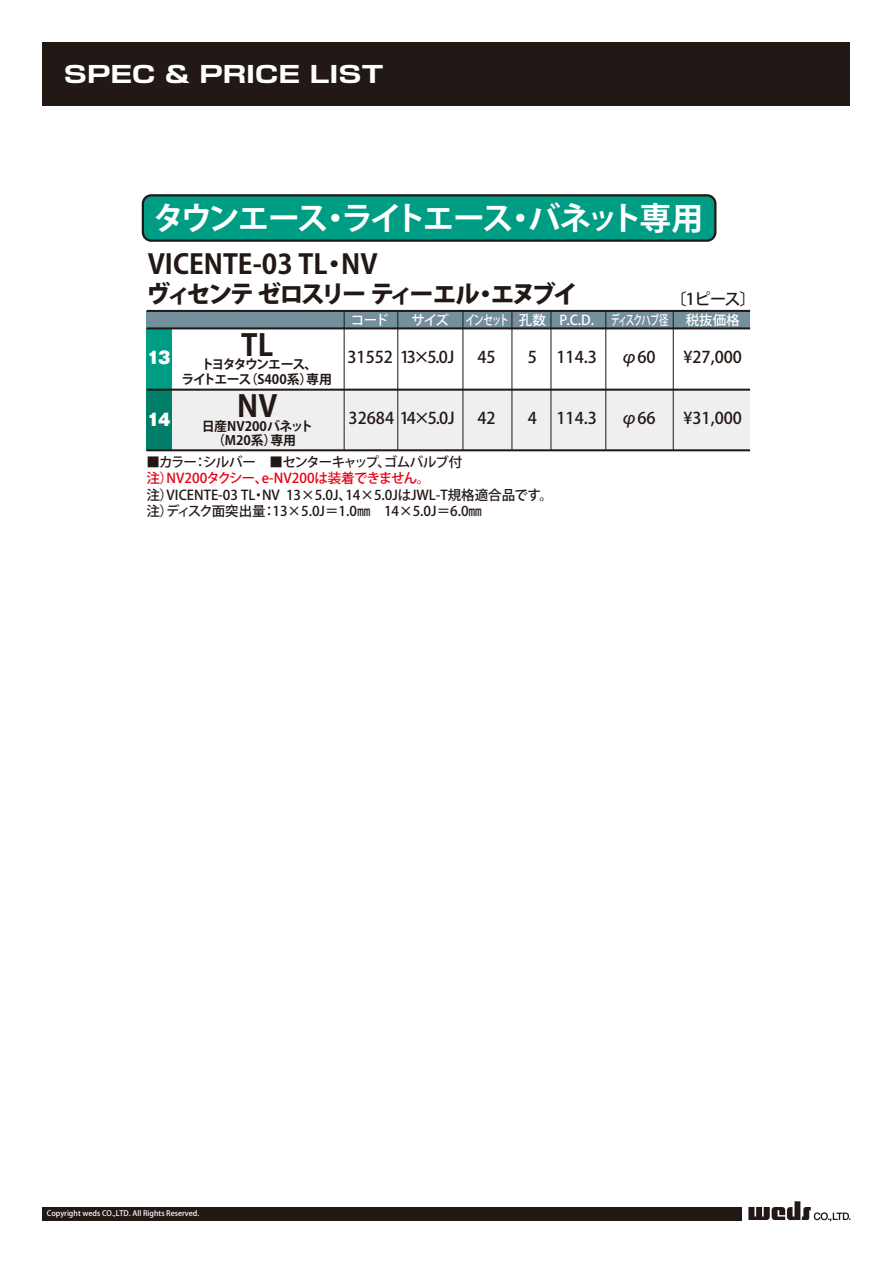
<style>
.page{position:relative;width:893px;height:1263px;background:#fff}
.page>*{position:absolute;margin:0;border:0;box-sizing:border-box;transform-origin:0 0}
.t1{font:700 31.95px "Koz Go Pro";letter-spacing:-.1em;color:#fff}
.t2{font:700 29.7px "Koz Go Pro";color:#221815}
.t3{font:700 27px "Koz Go Pro";color:#221815}
.t4{font:800 24.3px "Koz Go Pro";letter-spacing:-.13em;color:#221815}
.t5{font:700 22.95px "Shin Go Pro";color:#fff;scale:1.25 1}
.t6{font:500 16.2px "Koz Go Pro";color:#221815}
.t7{font:900 16.2px "Gothic MB101 Pro";color:#fff}
.t8{font:500 13.5px/16.2px "Koz Go Pro";color:#221815}
.t9{font:500 13.5px "Koz Go Pro";letter-spacing:-.015em;color:#e60012}
.t10{font:500 13.5px "Koz Go Pro";letter-spacing:-.08em;color:#221815}
.t11{font:500 13.5px "Koz Go Pro";letter-spacing:-.13em;color:#fff}
.t12{font:500 13.5px "Koz Go Pro";letter-spacing:-.1em;color:#fff}
.t13{font:700 12.9px/14.9px "Koz Go Pro";letter-spacing:-.1em;color:#221815;text-align:center}
.t14{font:700 12.9px "Koz Go Pro";color:#221815}
.t15{font:700 12.9px "Koz Go Pro";letter-spacing:-.035em;color:#221815}
.t16{font:500 7.5px "Koz Go Pro";color:#fff}
</style>
<div class="page">
<div style="left:43px;top:1207px;width:699px;height:13px;background:#221815"></div>
<svg style="left:748px;top:1201px;width:102px;height:20px"></svg>
<div style="left:43px;top:43px;width:807px;height:63px;background:#221815"></div>
<div style="left:143px;top:195px;width:572px;height:46px;background:#009d85;border-radius:8px"></div>
<div style="left:142px;top:194px;width:574px;height:48px;border:2px solid #221815;border-radius:8px"></div>
<div style="left:147px;top:390px;width:603px;height:60px;background:#efefef"></div>
<div style="left:147px;top:390px;width:25px;height:61px;background:#007e6a"></div>
<hr style="left:147px;top:449px;width:603px;height:2px;background:#221815">
<div style="left:147px;top:311px;width:603px;height:17px;background:#748f9d"></div>
<div style="left:147px;top:328px;width:25px;height:62px;background:#009d85"></div>
<hr style="left:344px;top:311px;width:1px;height:139px;background:#221815">
<hr style="left:397px;top:311px;width:1px;height:139px;background:#221815">
<hr style="left:673px;top:311px;width:1px;height:139px;background:#221815">
<hr style="left:605px;top:311px;width:1px;height:139px;background:#221815">
<hr style="left:463px;top:311px;width:1px;height:139px;background:#221815">
<hr style="left:512px;top:311px;width:1px;height:139px;background:#221815">
<hr style="left:551px;top:311px;width:1px;height:139px;background:#221815">
<hr style="left:147px;top:310px;width:603px;height:2px;background:#221815">
<hr style="left:147px;top:327px;width:603px;height:2px;background:#221815">
<hr style="left:147px;top:389px;width:603px;height:2px;background:#221815">
<h3 class="t5" style="left:64px;top:56px;width:257px">SPEC &amp; PRICE LIST</h3>
<h1 class="t1" style="left:153px;top:198px;width:552px">タウンエース・ライトエース・バネット専用</h1>
<h3 class="t3" style="left:148px;top:247px;width:231px">VICENTE-03 TL・NV</h3>
<h3 class="t4" style="left:146px;top:278px;width:433px">ヴィセンテ ゼロスリー ティーエル・エヌブイ</h3>
<p class="t12" style="left:351px;top:311px;width:39px">コード</p>
<p class="t11" style="left:411px;top:311px;width:258px">サイズ インセット 孔数 P.C.D. ディスクハブ径</p>
<p class="t12" style="left:686px;top:311px;width:55px">税抜価格</p>
<p class="t6" style="left:347px;top:346px;width:108px">31552 13×5.0J</p>
<p class="t6" style="left:478px;top:346px;width:20px">45</p>
<p class="t6" style="left:528px;top:346px;width:70px">5 114.3</p>
<p class="t6" style="left:683px;top:346px;width:60px">¥27,000</p>
<p class="t6" style="left:670px;top:289px;width:87px">〔1ピース〕</p>
<h2 class="t2" style="left:241px;top:326px;width:33px">TL</h2>
<p class="t13" style="left:181px;top:358px;width:152px">トヨタタウンエース、<br>ライトエース（S400系）専用</p>
<p class="t6" style="left:621px;top:346px;width:36px">φ60</p>
<p class="t7" style="left:147px;top:344px;width:24px">13</p>
<p class="t7" style="left:147px;top:406px;width:24px">14</p>
<h2 class="t2" style="left:237px;top:387px;width:42px">NV</h2>
<p class="t14" style="left:202px;top:418px;width:113px">日産NV200バネット</p>
<p class="t15" style="left:212px;top:432px;width:86px">（M20系）専用</p>
<p class="t6" style="left:349px;top:408px;width:107px">32684 14×5.0J</p>
<p class="t6" style="left:478px;top:408px;width:20px">42</p>
<p class="t6" style="left:528px;top:408px;width:70px">4 114.3</p>
<p class="t10" style="left:146px;top:453px;width:318px">■カラー：シルバー　■センターキャップ、ゴムバルブ付</p>
<p class="t9" style="left:146px;top:470px;width:285px">注）NV200タクシー、e-NV200は装着できません。</p>
<p class="t8" style="left:146px;top:487px;width:408px">注）VICENTE-03 TL・NV 13×5.0J、14×5.0JはJWL-T規格適合品です。注）ディスク面突出量：13×5.0J＝1.0㎜　14×5.0J＝6.0㎜</p>
<p class="t6" style="left:621px;top:408px;width:36px">φ66</p>
<p class="t6" style="left:683px;top:408px;width:60px">¥31,000</p>
<p class="t16" style="left:47px;top:1208px;width:154px">Copyright weds CO.,LTD. All Rights Reserved.</p>
</div>
